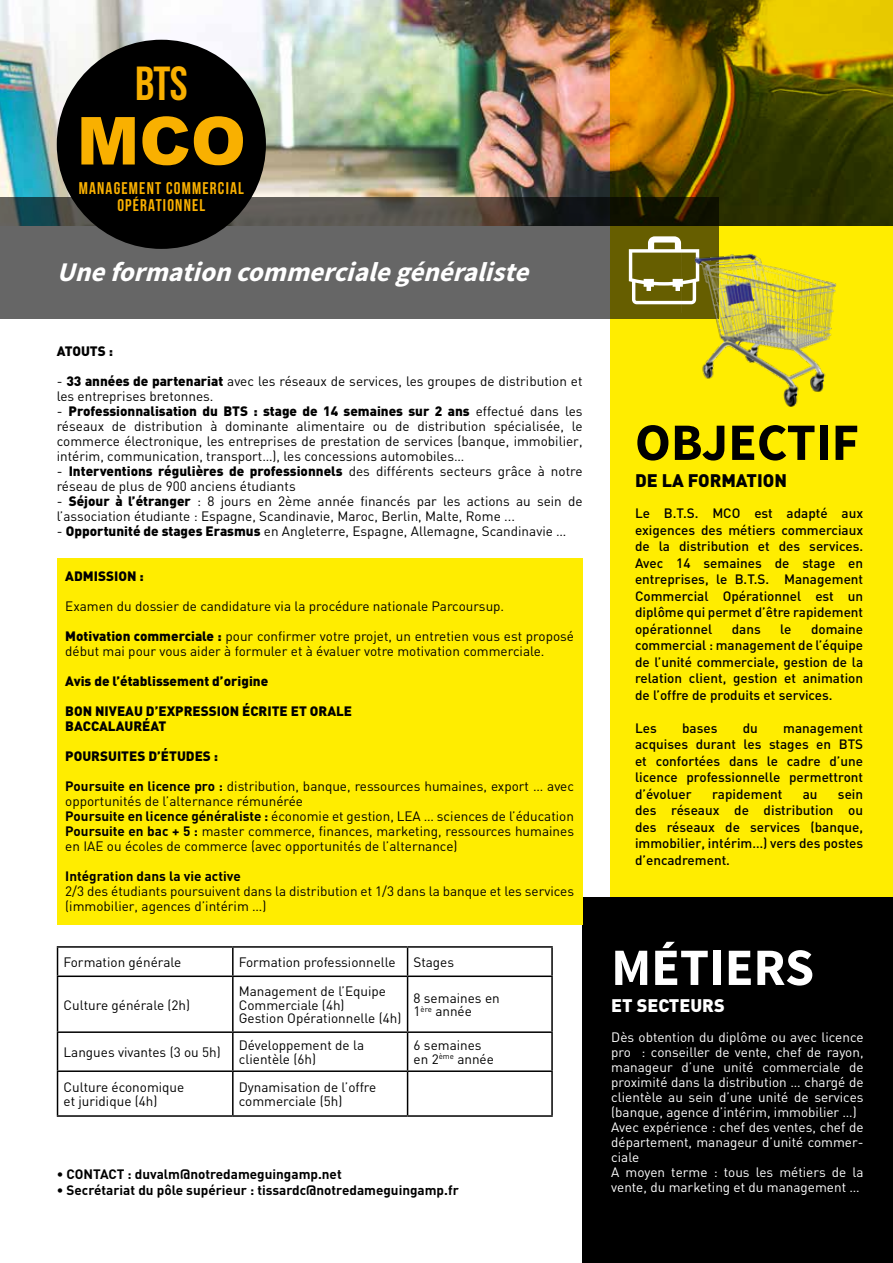
<style>
.page{position:relative;width:893px;height:1263px;background:#fff}
.page>*{position:absolute;margin:0;border:0;box-sizing:border-box;transform-origin:0 0}
.t1{font:900 66.3px "Arial";color:#f9b000}
.t2{font:700 52.5px "Source Sans Pro";color:#000}
.t3{font:700 52.5px "Source Sans Pro";color:#fff}
.t4{font:47.7px "Bebas Neue";color:#f9b000}
.t5{font:italic 700 27px "Source Sans Pro";color:#fff}
.t6{font:900 18px "DIN";color:#000}
.t7{font:900 18px "DIN";color:#fff}
.t8{font:16.95px/17px "Bebas Neue";letter-spacing:.07em;color:#f9b000;text-align:center}
.t9{font:13.5px/15px "DIN";color:#000}
.t10{font:500 13.5px/16.5px "DIN";color:#000;text-align:justify}
.t11{font:13.5px/15px "DIN";color:#fff}
.t12{font:700 13.5px "DIN";color:#000}
.t13{font:900 13.5px/15px "DIN";color:#000}
.s1{font-weight:900}
.s2{font-weight:700}
</style>
<div class="page">
<img style="left:0;top:0;width:610px;height:198px">
<svg style="left:610px;top:0;width:283px;height:898px;background:#d8c400"></svg>
<svg style="left:0;top:198px;width:719px;height:121px;background:#5d5c57"></svg>
<svg style="left:629px;top:236px;width:70px;height:68px"></svg>
<div style="left:583px;top:898px;width:310px;height:365px;background:#000"></div>
<svg style="left:58px;top:948px;width:493px;height:167px"></svg>
<hr style="left:57px;top:946px;width:176px;height:2px;background:#000">
<svg style="left:57px;top:948px;width:1px;height:27px"></svg>
<hr style="left:233px;top:946px;width:175px;height:2px;background:#000">
<hr style="left:232px;top:948px;width:2px;height:27px;background:#000">
<hr style="left:408px;top:946px;width:145px;height:2px;background:#000">
<svg style="left:407px;top:948px;width:1px;height:27px"></svg>
<hr style="left:551px;top:948px;width:2px;height:27px;background:#000">
<hr style="left:57px;top:975px;width:176px;height:2px;background:#000">
<hr style="left:57px;top:977px;width:1px;height:54px;background:#000">
<hr style="left:233px;top:975px;width:175px;height:2px;background:#000">
<hr style="left:232px;top:977px;width:2px;height:54px;background:#000">
<hr style="left:408px;top:975px;width:145px;height:2px;background:#000">
<hr style="left:407px;top:977px;width:1px;height:54px;background:#000">
<hr style="left:551px;top:977px;width:2px;height:54px;background:#000">
<hr style="left:57px;top:1031px;width:176px;height:2px;background:#000">
<hr style="left:57px;top:1033px;width:1px;height:37px;background:#000">
<hr style="left:233px;top:1031px;width:175px;height:2px;background:#000">
<hr style="left:232px;top:1033px;width:2px;height:37px;background:#000">
<hr style="left:408px;top:1031px;width:145px;height:2px;background:#000">
<hr style="left:407px;top:1033px;width:1px;height:37px;background:#000">
<hr style="left:551px;top:1033px;width:2px;height:37px;background:#000">
<hr style="left:57px;top:1070px;width:176px;height:2px;background:#000">
<hr style="left:57px;top:1072px;width:1px;height:43px;background:#000">
<hr style="left:233px;top:1070px;width:175px;height:2px;background:#000">
<hr style="left:232px;top:1072px;width:2px;height:43px;background:#000">
<hr style="left:408px;top:1070px;width:145px;height:2px;background:#000">
<hr style="left:407px;top:1072px;width:1px;height:43px;background:#000">
<hr style="left:551px;top:1072px;width:2px;height:43px;background:#000">
<hr style="left:57px;top:1115px;width:176px;height:2px;background:#000">
<hr style="left:233px;top:1115px;width:175px;height:2px;background:#000">
<hr style="left:408px;top:1115px;width:145px;height:2px;background:#000">
<div style="left:57px;top:558px;width:526px;height:367px;background:#ffed00"></div>
<div style="left:57px;top:40px;width:209px;height:209px;background:#000;border-radius:50%"></div>
<img style="left:681px;top:237px;width:171px;height:171px">
<h3 class="t4" style="left:135px;top:57px;width:54px">BTS</h3>
<h1 class="t1" style="left:77px;top:93px;width:171px">MCO</h1>
<p class="t8" style="left:79px;top:180px;width:167px">MANAGEMENT COMMERCIAL<br>OPÉRATIONNEL</p>
<h3 class="t5" style="left:57px;top:255px;width:483px">Uneformationcommercialegénéraliste</h3>
<p class="t13" style="left:57px;top:343px;width:58px">ATOUTS :</p>
<p class="t9" style="left:57px;top:373px;width:527px">- <span class="s1">33 années de partenariat</span> avec les réseaux de services, les groupes de distribution et les entreprises bretonnes.</p>
<p class="t9" style="left:57px;top:403px;width:527px;text-align:justify">- <span class="s1">Professionnalisation du BTS : stage de 14 semaines sur 2 ans</span> effectué dans les réseaux de distribution à dominante alimentaire ou de distribution spécialisée, le commerce électronique, les entreprises de prestation de services (banque, immobilier, intérim, communication, transport…), les concessions automobiles…</p>
<p class="t9" style="left:57px;top:463px;width:527px">- <span class="s1">Interventions régulières de professionnels</span> des différents secteurs grâce à notre réseau de plus de 900 anciens étudiants</p>
<p class="t9" style="left:57px;top:493px;width:527px">- <span class="s1">Séjour à l’étranger</span> : 8 jours en 2ème année financés par les actions au sein de l’association étudiante : Espagne, Scandinavie, Maroc, Berlin, Malte, Rome ...</p>
<p class="t9" style="left:57px;top:523px;width:511px">- <span class="s1">Opportunité de stages Erasmus</span> en Angleterre, Espagne, Allemagne, Scandinavie …</p>
<p class="t13" style="left:65px;top:568px;width:80px">ADMISSION :</p>
<p class="t9" style="left:65px;top:598px;width:440px">Examen du dossier de candidature via la procédure nationale Parcoursup.</p>
<p class="t9" style="left:65px;top:628px;width:510px"><span class="s1">Motivation commerciale :</span> pour confirmer votre projet, un entretien vous est proposé début mai pour vous aider à formuler et à évaluer votre motivation commerciale.</p>
<p class="t13" style="left:65px;top:673px;width:204px">Avis de l’établissement d’origine</p>
<p class="t13" style="left:65px;top:703px;width:288px">BON NIVEAU D’EXPRESSION ÉCRITE ET ORALE<br>BACCALAURÉAT</p>
<p class="t13" style="left:65px;top:748px;width:154px">POURSUITES D’ÉTUDES :</p>
<p class="t9" style="left:65px;top:778px;width:510px"><span class="s2">Poursuite en licence pro :</span> distribution, banque, ressources humaines, export … avec opportunités de l’alternance rémunérée<br><span class="s2">Poursuite en licence généraliste :</span> économie et gestion, LEA … sciences de l’éducation <span class="s2">Poursuite en bac + 5 :</span> master commerce, finances, marketing, ressources humaines en IAE ou écoles de commerce (avec opportunités de l’alternance)</p>
<p class="t12" style="left:65px;top:867px;width:177px">Intégration dans la vie active</p>
<p class="t9" style="left:65px;top:883px;width:510px">2/3 des étudiants poursuivent dans la distribution et 1/3 dans la banque et les services (immobilier, agences d’intérim …)</p>
<p class="t9" style="left:64px;top:954px;width:119px">Formation générale</p>
<p class="t9" style="left:239px;top:954px;width:158px">Formation professionnelle</p>
<p class="t9" style="left:414px;top:954px;width:42px">Stages</p>
<p class="t9" style="left:64px;top:997px;width:128px">Culture générale (2h)</p>
<p class="t9" style="left:239px;top:984px;width:164px;line-height:13.5px">Management de l’Equipe<br>Commerciale (4h)<br>Gestion Opérationnelle (4h)</p>
<p class="t9" style="left:414px;top:991px;width:88px;line-height:13.5px">8 semaines en<br>1<sup>ère</sup> année</p>
<p class="t9" style="left:64px;top:1044px;width:159px">Langues vivantes (3 ou 5h)</p>
<p class="t9" style="left:239px;top:1038px;width:127px;line-height:13.5px">Développement de la clientèle (6h)</p>
<p class="t9" style="left:414px;top:1038px;width:82px;line-height:13.5px">6 semaines en 2<sup>ème</sup> année</p>
<p class="t9" style="left:64px;top:1080px;width:122px;line-height:13.5px">Culture économique et juridique (4h)</p>
<p class="t9" style="left:239px;top:1080px;width:139px;line-height:13.5px">Dynamisation de l’offre commerciale (5h)</p>
<p class="t12" style="left:57px;top:1165px;width:286px">• CONTACT : duvalm@notredameguingamp.net</p>
<p class="t12" style="left:57px;top:1181px;width:404px">• Secrétariat du pôle supérieur : tissardc@notredameguingamp.fr</p>
<h2 class="t2" style="left:635px;top:409px;width:226px">OBJECTIF</h2>
<h3 class="t6" style="left:635px;top:468px;width:154px">DE LA FORMATION</h3>
<p class="t10" style="left:635px;top:505px;width:230px">Le B.T.S. MCO est adapté aux exigences des métiers commerciaux de la distribution et des services.<br>Avec 14 semaines de stage en entreprises, le B.T.S. Management Commercial Opérationnel est un diplôme qui permet d’être rapidement opérationnel</p>
<p class="t10" style="left:635px;top:620px;width:230px;text-indent:176px">domaine commercial : management de l’équipe de l’unité commerciale, gestion de la relation client, gestion et animation de l’offre de produits et services.</p>
<p class="t10" style="left:635px;top:719px;width:23px">Les</p>
<p class="t10" style="left:682px;top:719px;width:37px">bases</p>
<p class="t10" style="left:743px;top:719px;width:17px">du</p>
<p class="t10" style="left:732px;top:620px;width:31px">dans</p>
<p class="t10" style="left:780px;top:620px;width:13px">le</p>
<p class="t10" style="left:635px;top:719px;width:230px;text-indent:148px">management acquises durant les stages en BTS et confortées dans le cadre d’une licence professionnelle permettront d’évoluer</p>
<p class="t10" style="left:635px;top:785px;width:230px;text-indent:203px">sein des réseaux de distribution ou des réseaux de services (banque, immobilier, intérim…) vers des postes d’encadrement.</p>
<p class="t10" style="left:712px;top:785px;width:72px">rapidement</p>
<p class="t10" style="left:803px;top:785px;width:16px">au</p>
<h2 class="t3" style="left:611px;top:934px;width:204px">MÉTIERS</h2>
<h3 class="t7" style="left:611px;top:993px;width:115px">ET SECTEURS</h3>
<p class="t11" style="left:611px;top:1029px;width:254px">Dès obtention du diplôme ou avec licence pro : conseiller de vente, chef de rayon, manageur d’une unité commerciale de proximité dans la distribution … chargé de clientèle au sein d’une unité de services (banque, agence d’intérim, immobilier …)<br>Avec expérience : chef des ventes, chef de département, manageur d’unité commer&shy;ciale<br>A moyen terme : tous les métiers de la vente, du marketing et du management …</p>
</div>
